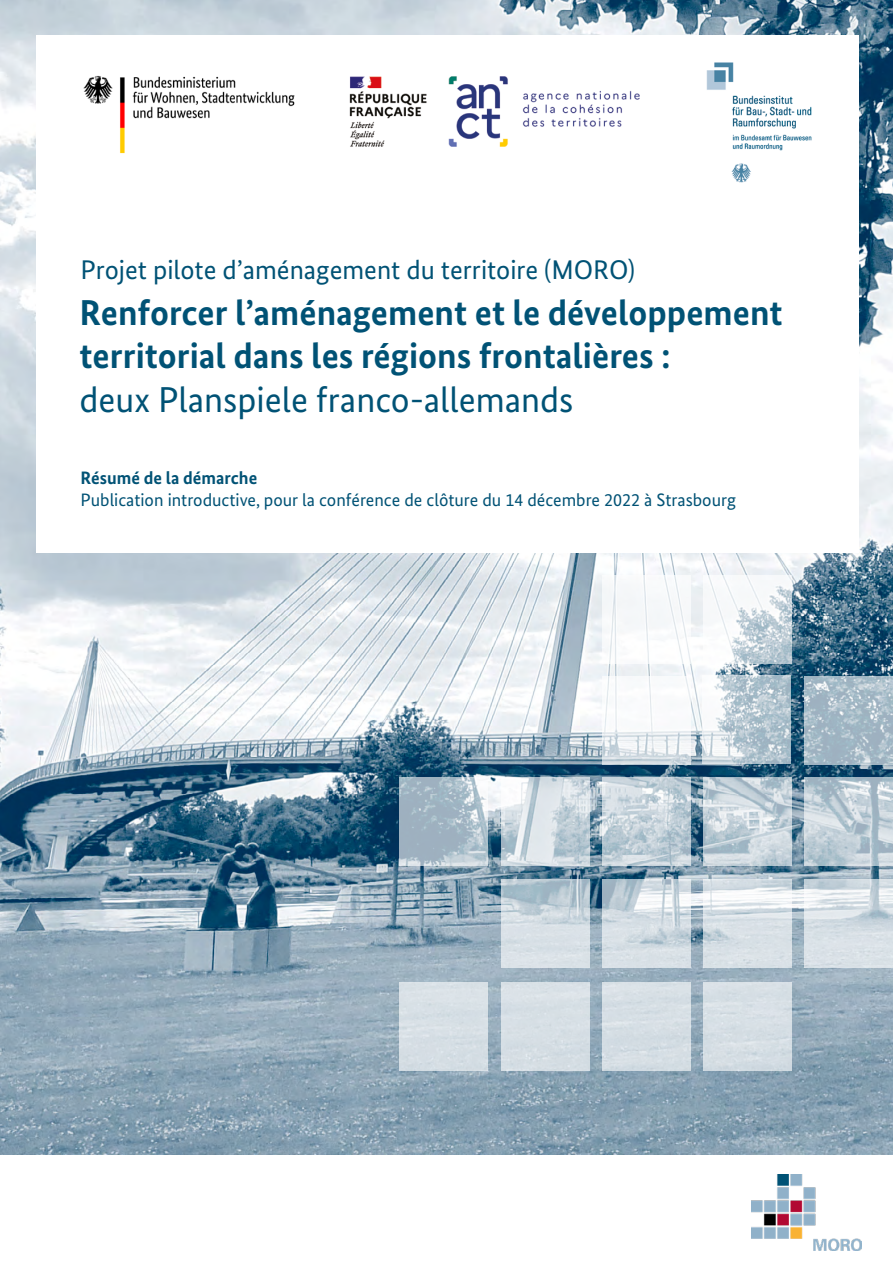
<style>
.page{position:relative;width:893px;height:1263px;background:#fff}
.page>*{position:absolute;margin:0;border:0;box-sizing:border-box;transform-origin:0 0}
.t1{font:700 36px/43.2px "Bundes Sans";color:#005275}
.t2{font:36px "Bundes Sans";color:#005275}
.t3{font:27px "Bundes Sans";color:#005275}
.t4{font:18px "Bundes Sans";color:#005275}
.t5{font:700 18px "Bundes Sans";color:#005275}
</style>
<div class="page">
<img style="left:0;top:0;width:893px;height:1154px">
<div style="left:36px;top:35px;width:823px;height:517px;background:#fff"></div>
<img style="left:83px;top:75px;width:212px;height:79px">
<img style="left:706px;top:62px;width:106px;height:121px">
<svg style="left:602px;top:575px;width:89px;height:88px"></svg>
<svg style="left:602px;top:676px;width:89px;height:88px"></svg>
<svg style="left:602px;top:777px;width:89px;height:88px;background:#c5d2da"></svg>
<svg style="left:501px;top:777px;width:88px;height:88px;background:#d1dbe2"></svg>
<svg style="left:400px;top:777px;width:88px;height:88px;background:#adbeca"></svg>
<svg style="left:602px;top:880px;width:89px;height:88px;background:#d0dae1"></svg>
<svg style="left:501px;top:880px;width:88px;height:88px;background:#cad6dd"></svg>
<div style="left:602px;top:982px;width:89px;height:88px;background:#d5dee4"></div>
<div style="left:703px;top:982px;width:89px;height:88px;background:#d6dfe5"></div>
<div style="left:501px;top:982px;width:88px;height:88px;background:#d7dfe5"></div>
<div style="left:400px;top:982px;width:88px;height:88px;background:#d7dfe5"></div>
<svg style="left:703px;top:575px;width:89px;height:88px;fill:#f6f8f9"></svg>
<svg style="left:804px;top:676px;width:89px;height:88px;background:#aabdc9"></svg>
<svg style="left:703px;top:777px;width:89px;height:88px;background:#c5d2da"></svg>
<svg style="left:804px;top:777px;width:89px;height:88px;background:#beccd5"></svg>
<svg style="left:703px;top:880px;width:89px;height:88px;background:#dbe3e8"></svg>
<svg style="left:804px;top:880px;width:89px;height:88px;background:#d7dfe5"></svg>
<svg style="left:703px;top:676px;width:88px;height:88px"></svg>
<img style="left:349px;top:76px;width:291px;height:71px">
<img style="left:752px;top:1175px;width:109px;height:75px">
<p class="t3" style="left:81px;top:253px;width:556px">Projet pilote d’aménagement du territoire (MORO)</p>
<p class="t1" style="left:80px;top:291px;width:705px">Renforcer l’aménagement et le développement territorial dans les régions frontalières :</p>
<p class="t2" style="left:80px;top:377px;width:495px">deux Planspiele franco-allemands</p>
<p class="t5" style="left:81px;top:467px;width:178px">Résumé de la démarche</p>
<p class="t4" style="left:81px;top:489px;width:657px">Publication introductive, pour la conférence de clôture du 14 décembre 2022 à Strasbourg</p>
</div>
